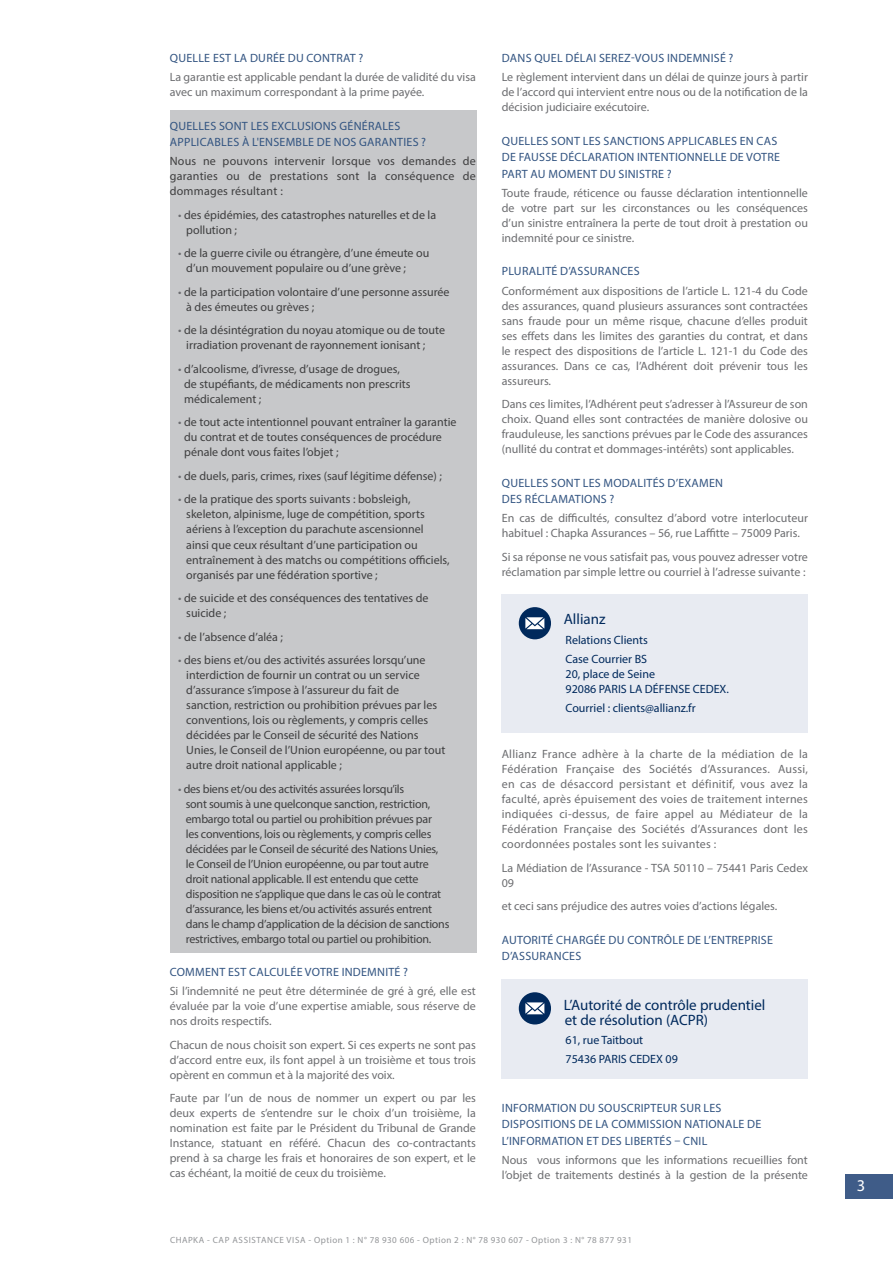
<style>
.page{position:relative;width:893px;height:1263px;background:#fff}
.page>*{position:absolute;margin:0;border:0;box-sizing:border-box;transform-origin:0 0}
.t1{font:16.5px "Myriad Pro";color:#fff}
.t2{font:15px/15px "Myriad Pro";color:#00295c}
.t3{font:12px/15px "Myriad Pro";color:#6c6d70;text-align:justify}
.Liste_Standard{font:12px/15px "Myriad Pro";color:#3e3e3f}
.Liste_Standard-2{font:12px/15px "Myriad Pro";letter-spacing:-.02em;color:#3e3e3f}
.Titre_SOUS_RUBRIQUE{font:12px/16.5px "Myriad Pro";letter-spacing:.02em;color:#325481}
.t4{font:12px/19.2px "Myriad Pro";color:#00295c}
.t5{font:9px "Myriad Pro";letter-spacing:.05em;color:#939598}
.s1{color:#6c6d70}
</style>
<div class="page">
<div style="left:845px;top:1174px;width:48px;height:24px;background:#3f5c88"></div>
<div style="left:170px;top:111px;width:306px;height:842px;background:#c7c8ca"></div>
<div style="left:502px;top:594px;width:306px;height:138px;background:#e8ebf2"></div>
<div style="left:502px;top:979px;width:306px;height:100px;background:#e8ebf2"></div>
<p class="Titre_SOUS_RUBRIQUE" style="left:170px;top:49px;width:195px">QUELLE EST LA DURÉE DU CONTRAT ?</p>
<p class="t3" style="left:170px;top:69px;width:308px">La garantie est applicable pendant la durée de validité du visa avec un maximum correspondant à la prime payée.</p>
<p class="Titre_SOUS_RUBRIQUE" style="left:170px;top:117px;width:258px">QUELLES SONT LES EXCLUSIONS GÉNÉRALES<br>APPLICABLES À L'ENSEMBLE DE NOS GARANTIES ?</p>
<p class="Liste_Standard" style="left:170px;top:154px;width:308px;text-align:justify">Nous ne pouvons intervenir lorsque vos demandes de garanties ou de prestations sont la conséquence de dommages résultant :</p>
<p class="Liste_Standard" style="left:186px;top:207px;width:251px;text-indent:-8px"><span class="s1">•</span> des épidémies, des catastrophes naturelles et de la pollution ;</p>
<p class="Liste_Standard" style="left:186px;top:246px;width:245px;text-indent:-8px"><span class="s1">•</span> de la guerre civile ou étrangère, d’une émeute ou d’un mouvement populaire ou d’une grève ;</p>
<p class="Liste_Standard" style="left:186px;top:284px;width:265px;text-indent:-8px"><span class="s1">•</span> de la participation volontaire d’une personne assurée à des émeutes ou grèves ;</p>
<p class="Liste_Standard" style="left:186px;top:323px;width:260px;text-indent:-8px"><span class="s1">•</span> de la désintégration du noyau atomique ou de toute irradiation provenant de rayonnement ionisant ;</p>
<p class="Liste_Standard" style="left:184px;top:361px;width:228px;text-indent:-6px"><span class="s1">•</span> d’alcoolisme, d’ivresse, d’usage de drogues, de stupéfiants, de médicaments non prescrits médicalement ;</p>
<p class="Liste_Standard" style="left:184px;top:415px;width:274px;text-indent:-6px"><span class="s1">•</span> de tout acte intentionnel pouvant entraîner la garantie du contrat et de toutes conséquences de procédure pénale dont vous faites l’objet ;</p>
<p class="Liste_Standard" style="left:178px;top:468px;width:265px"><span class="s1">•</span> de duels, paris, crimes, rixes (sauf légitime défense) ;</p>
<p class="Liste_Standard" style="left:186px;top:492px;width:265px;text-indent:-8px"><span class="s1">•</span> de la pratique des sports suivants : bobsleigh, skeleton, alpinisme, luge de compétition, sports aériens à l’exception du parachute ascensionnel<br>ainsi que ceux résultant d’une participation ou entraînement à des matchs ou compétitions officiels, organisés par une fédération sportive ;</p>
<p class="Liste_Standard" style="left:186px;top:590px;width:244px;text-indent:-8px"><span class="s1">•</span> de suicide et des conséquences des tentatives de suicide ;</p>
<p class="Liste_Standard" style="left:178px;top:629px;width:106px"><span class="s1">•</span> de l’absence d’aléa ;</p>
<p class="Liste_Standard" style="left:186px;top:652px;width:261px;text-indent:-8px"><span class="s1">•</span> des biens et/ou des activités assurées lorsqu’une interdiction de fournir un contrat ou un service d’assurance s’impose à l’assureur du fait de sanction, restriction ou prohibition prévues par les conventions, lois ou règlements, y compris celles décidées par le Conseil de sécurité des Nations Unies, le Conseil de l’Union européenne, ou par tout autre droit national applicable ;</p>
<p class="Liste_Standard-2" style="left:186px;top:781px;width:265px;text-indent:-8px"><span class="s1">•</span> des biens et/ou des activités assurées lorsqu’ils<br>sont soumis à une quelconque sanction, restriction, embargo total ou partiel ou prohibition prévues par<br>les conventions, lois ou règlements, y compris celles décidées par le Conseil de sécurité des Nations Unies, le Conseil de l’Union européenne, ou par tout autre droit national applicable. Il est entendu que cette disposition ne s’applique que dans le cas où le contrat d’assurance, les biens et/ou activités assurés entrent dans le champ d’application de la décision de sanctions restrictives, embargo total ou partiel ou prohibition.</p>
<p class="Titre_SOUS_RUBRIQUE" style="left:170px;top:963px;width:240px">COMMENT EST CALCULÉE VOTRE INDEMNITÉ ?</p>
<p class="t3" style="left:170px;top:983px;width:308px">Si l’indemnité ne peut être déterminée de gré à gré, elle est évaluée par la voie d’une expertise amiable, sous réserve de nos droits respectifs.</p>
<p class="t3" style="left:170px;top:1037px;width:308px">Chacun de nous choisit son expert. Si ces experts ne sont pas d’accord entre eux, ils font appel à un troisième et tous trois opèrent en commun et à la majorité des voix.</p>
<p class="t3" style="left:170px;top:1091px;width:308px">Faute par l’un de nous de nommer un expert ou par les deux experts de s’entendre sur le choix d’un troisième, la nomination est faite par le Président du Tribunal de Grande Instance, statuant en référé. Chacun des co-contractants prend à sa charge les frais et honoraires de son expert, et le cas échéant, la moitié de ceux du troisième.</p>
<p class="Titre_SOUS_RUBRIQUE" style="left:502px;top:49px;width:233px">DANS QUEL DÉLAI SEREZ-VOUS INDEMNISÉ ?</p>
<p class="t3" style="left:502px;top:69px;width:308px">Le règlement intervient dans un délai de quinze jours à partir de l’accord qui intervient entre nous ou de la notification de la décision judiciaire exécutoire.</p>
<p class="Titre_SOUS_RUBRIQUE" style="left:502px;top:132px;width:280px">QUELLES SONT LES SANCTIONS APPLICABLES EN CAS<br>DE FAUSSE DÉCLARATION INTENTIONNELLE DE VOTRE<br>PART AU MOMENT DU SINISTRE ?</p>
<p class="t3" style="left:502px;top:185px;width:308px">Toute fraude, réticence ou fausse déclaration intentionnelle de votre part sur les circonstances ou les conséquences d’un sinistre entraînera la perte de tout droit à prestation ou indemnité pour ce sinistre.</p>
<p class="Titre_SOUS_RUBRIQUE" style="left:502px;top:263px;width:139px">PLURALITÉ D’ASSURANCES</p>
<p class="t3" style="left:502px;top:283px;width:308px">Conformément aux dispositions de l’article L. 121-4 du Code des assurances, quand plusieurs assurances sont contractées sans fraude pour un même risque, chacune d’elles produit ses effets dans les limites des garanties du contrat, et dans le respect des dispositions de l’article L. 121-1 du Code des assurances. Dans ce cas, l’Adhérent doit prévenir tous les assureurs.</p>
<p class="t3" style="left:502px;top:396px;width:308px">Dans ces limites, l’Adhérent peut s’adresser à l’Assureur de son choix. Quand elles sont contractées de manière dolosive ou frauduleuse, les sanctions prévues par le Code des assurances (nullité du contrat et dommages-intérêts) sont applicables.</p>
<p class="Titre_SOUS_RUBRIQUE" style="left:502px;top:474px;width:223px">QUELLES SONT LES MODALITÉS D’EXAMEN<br>DES RÉCLAMATIONS ?</p>
<p class="t3" style="left:502px;top:511px;width:308px">En cas de difficultés, consultez d’abord votre interlocuteur habituel : Chapka Assurances – 56, rue Laffitte – 75009 Paris.</p>
<p class="t3" style="left:502px;top:549px;width:308px">Si sa réponse ne vous satisfait pas, vous pouvez adresser votre réclamation par simple lettre ou courriel à l’adresse suivante :</p>
<p class="t2" style="left:564px;top:612px;width:43px">Allianz</p>
<p class="t4" style="left:566px;top:630px;width:84px">Relations Clients<br>Case Courrier BS</p>
<p class="t4" style="left:566px;top:666px;width:165px;line-height:15px">20, place de Seine<br>92086 PARIS LA DÉFENSE CEDEX.</p>
<p class="t4" style="left:566px;top:698px;width:132px">Courriel : clients@allianz.fr</p>
<p class="t3" style="left:502px;top:746px;width:308px">Allianz France adhère à la charte de la médiation de la Fédération Française des Sociétés d’Assurances. Aussi, en cas de désaccord persistant et définitif, vous avez la faculté, après épuisement des voies de traitement internes indiquées ci-dessus, de faire appel au Médiateur de la Fédération Française des Sociétés d’Assurances dont les coordonnées postales sont les suivantes :</p>
<p class="t3" style="left:502px;top:860px;width:308px">La Médiation de l’Assurance - TSA 50110 – 75441 Paris Cedex<br>09</p>
<p class="t3" style="left:502px;top:898px;width:277px">et ceci sans préjudice des autres voies d’actions légales.</p>
<p class="Titre_SOUS_RUBRIQUE" style="left:502px;top:931px;width:273px">AUTORITÉ CHARGÉE DU CONTRÔLE DE L’ENTREPRISE<br>D’ASSURANCES</p>
<p class="t2" style="left:564px;top:997px;width:203px">L’Autorité de contrôle prudentiel et de résolution (ACPR)</p>
<p class="t4" style="left:566px;top:1030px;width:114px">61, rue Taitbout<br>75436 PARIS CEDEX 09</p>
<p class="Titre_SOUS_RUBRIQUE" style="left:502px;top:1099px;width:261px">INFORMATION DU SOUSCRIPTEUR SUR LES<br>DISPOSITIONS DE LA COMMISSION NATIONALE DE<br>L’INFORMATION ET DES LIBERTÉS – CNIL</p>
<p class="t3" style="left:502px;top:1152px;width:308px">Nous vous informons que les informations recueillies font l’objet de traitements destinés à la gestion de la présente</p>
<p class="t5" style="left:170px;top:1234px;width:463px">CHAPKA - CAP ASSISTANCE VISA - Option 1 : N° 78 930 606 - Option 2 : N° 78 930 607 - Option 3 : N° 78 877 931</p>
<h1 class="t1" style="left:857px;top:1175px;width:10px">3</h1>
</div>
